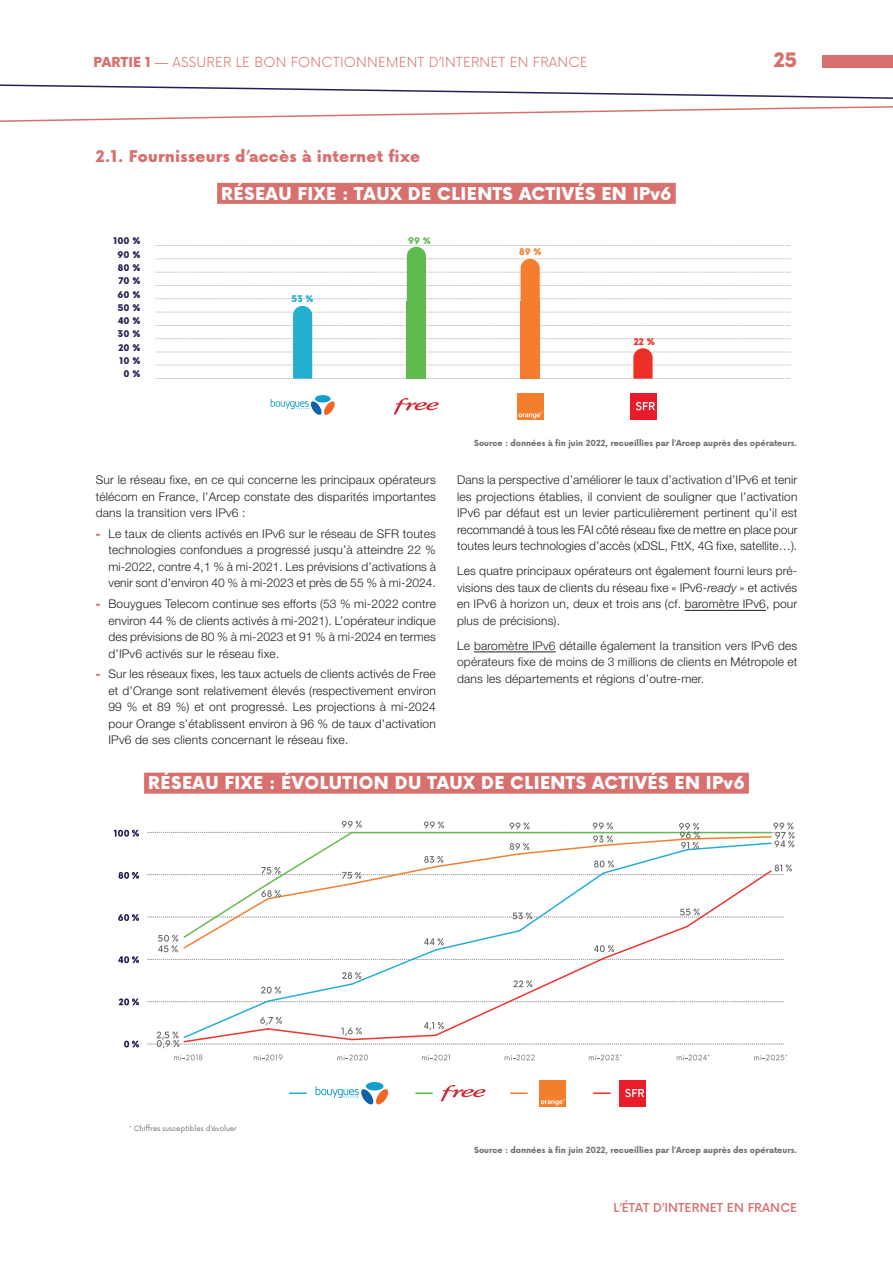
<style>
.page{position:relative;width:893px;height:1263px;background:#fff}
.page>*{position:absolute;margin:0;border:0;box-sizing:border-box;transform-origin:0 0}
.t1{font:900 19.5px "Now Alt";color:#d8706e}
.t2{font:900 17.25px "Now Alt";letter-spacing:.03em;color:#fff}
.t3{font:900 15.75px "Now Alt";letter-spacing:.015em;color:#d8706e}
.t4{font:300 13.5px "Now Alt";letter-spacing:.015em;color:#d8706e}
.t5{font:300 12px/16.5px "Helvetica Neue LT Std";letter-spacing:.015em;color:#231f20;text-align:justify}
.t6{font:500 12px "Now Alt";letter-spacing:.015em;color:#d8706e}
.t7{font:900 9px "Now Alt";color:#2a1d56}
.t8{font:900 9px "Now Alt";color:#23aed2}
.t9{font:900 9px "Now Alt";color:#5fbb4e}
.t10{font:900 9px "Now Alt";color:#f47e2e}
.t11{font:900 9px "Now Alt";color:#ee2f28}
.t12{font:700 8.25px "Now Alt";letter-spacing:-.005em;color:#6c6d70}
.t13{font:7.05px "Now Alt";color:#6c6d70}
.s1{font-weight:900}
.s2{font-weight:900;color:#d8706e}
.s3{font-style:italic}
</style>
<div class="page">
<svg style="left:0;top:84px;width:893px;height:38px"></svg>
<hr style="left:685px;top:610px;width:81px;height:1px;background:#231f20">
<hr style="left:474px;top:652px;width:82px;height:1px;background:#231f20">
<div style="left:144px;top:773px;width:605px;height:21px;background:#d8706e"></div>
<div style="left:217px;top:183px;width:459px;height:21px;background:#d8706e"></div>
<svg style="left:156px;top:245px;width:634px;height:134px"></svg>
<svg style="left:394px;top:398px;width:45px;height:17px"></svg>
<div style="left:315px;top:395px;width:16px;height:7px;background:#129eca;border-radius:50%"></div>
<svg style="left:271px;top:399px;width:64px;height:16px"></svg>
<div style="left:630px;top:393px;width:26px;height:26px;background:#ea1c29"></div>
<svg style="left:636px;top:402px;width:19px;height:8px"></svg>
<div style="left:517px;top:393px;width:26px;height:26px;background:#f47e2c"></div>
<svg style="left:518px;top:412px;width:24px;height:7px"></svg>
<svg style="left:124px;top:1040px;width:15px;height:7px"></svg>
<svg style="left:118px;top:998px;width:21px;height:7px"></svg>
<svg style="left:118px;top:956px;width:21px;height:7px"></svg>
<svg style="left:118px;top:914px;width:21px;height:7px"></svg>
<svg style="left:118px;top:872px;width:21px;height:7px"></svg>
<svg style="left:114px;top:830px;width:25px;height:7px"></svg>
<svg style="left:174px;top:1054px;width:28px;height:6px"></svg>
<svg style="left:254px;top:1054px;width:28px;height:6px"></svg>
<svg style="left:337px;top:1054px;width:31px;height:6px"></svg>
<svg style="left:422px;top:1054px;width:28px;height:6px"></svg>
<svg style="left:505px;top:1054px;width:30px;height:6px"></svg>
<svg style="left:589px;top:1054px;width:33px;height:6px"></svg>
<svg style="left:754px;top:1054px;width:33px;height:6px"></svg>
<svg style="left:677px;top:1054px;width:32px;height:6px"></svg>
<svg style="left:290px;top:1092px;width:16px;height:2px"></svg>
<svg style="left:511px;top:1092px;width:16px;height:2px"></svg>
<svg style="left:594px;top:1092px;width:16px;height:2px"></svg>
<svg style="left:416px;top:1092px;width:16px;height:2px"></svg>
<svg style="left:148px;top:821px;width:647px;height:227px"></svg>
<svg style="left:441px;top:1085px;width:45px;height:16px"></svg>
<div style="left:366px;top:1082px;width:17px;height:8px;background:#129eca;border-radius:50%"></div>
<svg style="left:316px;top:1086px;width:73px;height:19px"></svg>
<div style="left:619px;top:1080px;width:26px;height:26px;background:#ea1c29"></div>
<svg style="left:625px;top:1089px;width:19px;height:8px"></svg>
<div style="left:539px;top:1080px;width:26px;height:26px;background:#f47e2c"></div>
<svg style="left:541px;top:1099px;width:23px;height:6px"></svg>
<div style="left:822px;top:55px;width:71px;height:12px;background:#d8706e"></div>
<p class="t4" style="left:94px;top:52px;width:495px"><span class="s1">PARTIE 1</span> — ASSURER LE BON FONCTIONNEMENT D’INTERNET EN FRANCE</p>
<h1 class="t1" style="left:774px;top:46px;width:25px">25</h1>
<h3 class="t3" style="left:96px;top:145px;width:326px">2.1. Fournisseurs d’accès à internet fixe</h3>
<p class="t7" style="left:114px;top:235px;width:28px">100 %</p>
<p class="t7" style="left:118px;top:248px;width:24px">90 %</p>
<p class="t7" style="left:118px;top:261px;width:24px">80 %</p>
<p class="t7" style="left:118px;top:274px;width:23px">70 %</p>
<p class="t7" style="left:118px;top:288px;width:24px">60 %</p>
<p class="t7" style="left:118px;top:301px;width:24px">50 %</p>
<p class="t7" style="left:118px;top:314px;width:24px">40 %</p>
<p class="t7" style="left:118px;top:328px;width:24px">30 %</p>
<p class="t7" style="left:118px;top:341px;width:23px">20 %</p>
<p class="t7" style="left:120px;top:354px;width:22px">10 %</p>
<p class="t7" style="left:124px;top:368px;width:18px">0 %</p>
<h2 class="t2" style="left:221px;top:181px;width:452px">RÉSEAU FIXE : TAUX DE CLIENTS ACTIVÉS EN IPv6</h2>
<p class="t8" style="left:292px;top:292px;width:24px">53 %</p>
<p class="t9" style="left:408px;top:234px;width:24px">99 %</p>
<p class="t10" style="left:519px;top:245px;width:24px">89 %</p>
<p class="t11" style="left:634px;top:335px;width:22px">22 %</p>
<p class="t12" style="left:474px;top:437px;width:325px">Source : données à fin juin 2022, recueillies par l’Arcep auprès des opérateurs.</p>
<p class="t5" style="left:96px;top:471px;width:342px">Sur le réseau fixe, en ce qui concerne les principaux opérateurs télécom en France, l’Arcep constate des disparités importantes dans la transition vers IPv6 :</p>
<p class="t5" style="left:108px;top:525px;width:329px;text-indent:-13px"><span class="s2">-</span> Le taux de clients activés en IPv6 sur le réseau de SFR toutes technologies confondues a progressé jusqu’à atteindre 22 % mi-2022, contre 4,1 % à mi-2021. Les prévisions d’activations à venir sont d’environ 40 % à mi-2023 et près de 55 % à mi-2024.</p>
<p class="t5" style="left:108px;top:595px;width:329px;text-indent:-13px"><span class="s2">-</span> Bouygues Telecom continue ses efforts (53 % mi-2022 contre environ 44 % de clients activés à mi-2021). L’opérateur indique des prévisions de 80 % à mi-2023 et 91 % à mi-2024 en termes d’IPv6 activés sur le réseau fixe.</p>
<p class="t5" style="left:108px;top:666px;width:329px;text-indent:-13px"><span class="s2">-</span> Sur les réseaux fixes, les taux actuels de clients activés de Free et d’Orange sont relativement élevés (respectivement environ 99 % et 89 %) et ont progressé. Les projections à mi-2024 pour Orange s’établissent environ à 96 % de taux d’activation IPv6 de ses clients concernant le réseau fixe.</p>
<p class="t5" style="left:457px;top:471px;width:342px">Dans la perspective d’améliorer le taux d’activation d’IPv6 et tenir les projections établies, il convient de souligner que l’activation IPv6 par défaut est un levier particulièrement pertinent qu’il est recommandé à tous les FAI côté réseau fixe de mettre en place pour toutes leurs technologies d’accès (xDSL, FttX, 4G fixe, satellite…).</p>
<p class="t5" style="left:457px;top:562px;width:342px">Les quatre principaux opérateurs ont également fourni leurs pré&shy;visions des taux de clients du réseau fixe « IPv6-<span class="s3">ready</span> » et activés en IPv6 à horizon un, deux et trois ans (cf. baromètre IPv6, pour plus de précisions).</p>
<p class="t5" style="left:457px;top:637px;width:342px">Le baromètre IPv6 détaille également la transition vers IPv6 des opérateurs fixe de moins de 3 millions de clients en Métropole et dans les départements et régions d’outre-mer.</p>
<h2 class="t2" style="left:148px;top:771px;width:598px">RÉSEAU FIXE : ÉVOLUTION DU TAUX DE CLIENTS ACTIVÉS EN IPv6</h2>
<p class="t13" style="left:129px;top:1122px;width:109px">* Chiffres susceptibles d’évoluer</p>
<p class="t12" style="left:474px;top:1144px;width:325px">Source : données à fin juin 2022, recueillies par l’Arcep auprès des opérateurs.</p>
<p class="t6" style="left:614px;top:1198px;width:185px">L’ÉTAT D’INTERNET EN FRANCE</p>
</div>
